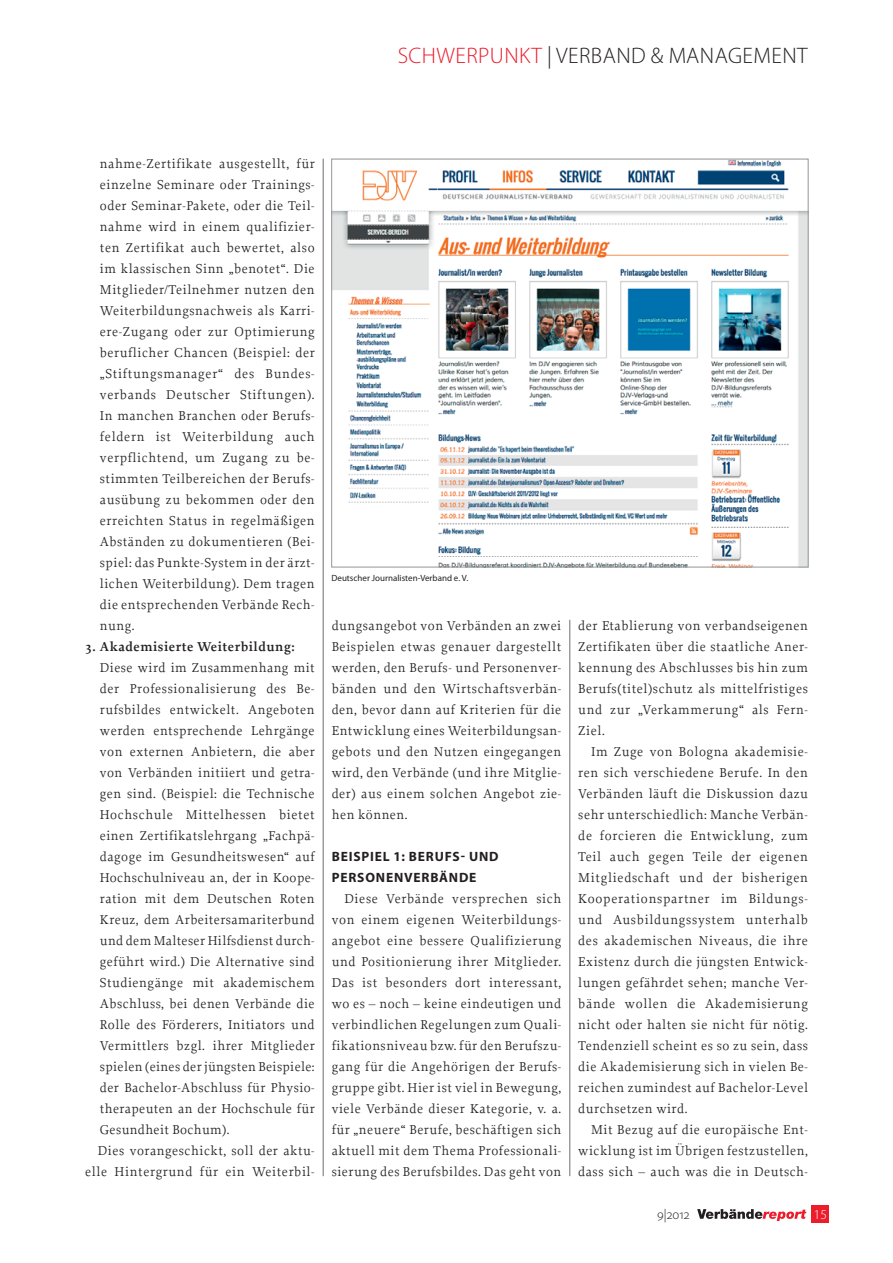
<style>
.page{position:relative;width:893px;height:1263px;background:#fff}
.page>*{position:absolute;margin:0;border:0;box-sizing:border-box;transform-origin:0 0}
.t1{font:300 22.5px "Myriad Pro";letter-spacing:.02em;color:#231f20}
.t2{font:13.5px/21px "Proforma";letter-spacing:.04em;color:#231f20;text-align:justify}
.t3{font:700 13.5px/21px "Myriad Pro";letter-spacing:.06em;color:#231f20}
.t4{font:600 13.5px "Proforma";letter-spacing:.04em;color:#231f20}
.t5{font:300 13.5px "Myriad Pro";color:#231f20}
.t6{font:300 13.5px "Myriad Pro";color:#fff}
.t7{font:9px "Myriad Pro";color:#231f20}
.s1{color:#ed1c2b}
</style>
<div class="page">
<hr style="left:323px;top:159px;width:1px;height:1017px;background:#6d6e70">
<hr style="left:570px;top:620px;width:1px;height:556px;background:#6d6e70">
<div style="left:811px;top:1205px;width:18px;height:17px;background:#ed1c2b"></div>
<svg style="left:697px;top:1209px;width:109px;height:12px"></svg>
<img style="left:333px;top:161px;width:473px;height:404px">
<h1 class="t1" style="left:398px;top:47px;width:411px"><span class="s1">SCHWERPUNKT</span> | VERBAND &amp; MANAGEMENT</h1>
<p class="t2" style="left:100px;top:154px;width:216px">nahme-Zertifikate ausgestellt, für einzelne Seminare oder Trainings&shy;oder Seminar-Pakete, oder die Teil&shy;nahme wird in einem qualifizier&shy;ten Zertifikat auch bewertet, also im klassischen Sinn „benotet“. Die Mitglieder/Teilnehmer nutzen den Weiterbildungsnachweis als Karri&shy;ere-Zugang oder zur Optimierung beruflicher Chancen (Beispiel: der „Stiftungsmanager“ des Bundes&shy;verbands Deutscher Stiftungen).<br>In manchen Branchen oder Berufs&shy;feldern ist Weiterbildung auch verpflichtend, um Zugang zu be&shy;stimmten Teilbereichen der Berufs&shy;ausübung zu bekommen oder den erreichten Status in regelmäßigen Abständen zu dokumentieren (Bei&shy;spiel: das Punkte-System in der ärzt&shy;lichen Weiterbildung). Dem tragen die entsprechenden Verbände Rech&shy;nung.</p>
<p class="t4" style="left:85px;top:641px;width:211px">3. Akademisierte Weiterbildung:</p>
<p class="t2" style="left:100px;top:658px;width:216px">Diese wird im Zusammenhang mit</p>
<p class="t2" style="left:100px;top:679px;width:216px">der Professionalisierung des Be-</p>
<p class="t2" style="left:100px;top:700px;width:216px">rufsbildes entwickelt. Angeboten</p>
<p class="t2" style="left:100px;top:721px;width:216px">werden entsprechende Lehrgänge</p>
<p class="t2" style="left:100px;top:742px;width:216px">von externen Anbietern, die aber</p>
<p class="t2" style="left:100px;top:763px;width:216px">von Verbänden initiiert und getra-</p>
<p class="t2" style="left:100px;top:784px;width:216px">gen sind. (Beispiel: die Technische</p>
<p class="t2" style="left:100px;top:805px;width:216px">Hochschule Mittelhessen bietet</p>
<p class="t2" style="left:100px;top:826px;width:216px">einen Zertifikatslehrgang „Fachpä-</p>
<p class="t2" style="left:100px;top:847px;width:216px">dagoge im Gesundheitswesen“ auf</p>
<p class="t2" style="left:100px;top:868px;width:216px">Hochschulniveau an, der in Koope-</p>
<p class="t2" style="left:100px;top:889px;width:216px">ration mit dem Deutschen Roten</p>
<p class="t2" style="left:100px;top:910px;width:216px">Kreuz, dem Arbeitersamariterbund</p>
<p class="t2" style="left:100px;top:931px;width:216px">und dem Malteser Hilfsdienst durch-</p>
<p class="t2" style="left:100px;top:952px;width:216px">geführt wird.) Die Alternative sind</p>
<p class="t2" style="left:100px;top:973px;width:216px">Studiengänge mit akademischem</p>
<p class="t2" style="left:100px;top:994px;width:216px">Abschluss, bei denen Verbände die</p>
<p class="t2" style="left:100px;top:1015px;width:216px">Rolle des Förderers, Initiators und</p>
<p class="t2" style="left:100px;top:1036px;width:216px">Vermittlers bzgl. ihrer Mitglieder</p>
<p class="t2" style="left:100px;top:1057px;width:216px">spielen (eines der jüngsten Beispiele:</p>
<p class="t2" style="left:100px;top:1078px;width:216px">der Bachelor-Abschluss für Physio-</p>
<p class="t2" style="left:100px;top:1099px;width:216px">therapeuten an der Hochschule für</p>
<p class="t2" style="left:100px;top:1120px;width:131px">Gesundheit Bochum).</p>
<p class="t2" style="left:98px;top:1141px;width:218px">Dies vorangeschickt, soll der aktu-</p>
<p class="t2" style="left:85px;top:1162px;width:231px">elle Hintergrund für ein Weiterbil-</p>
<p class="t7" style="left:331px;top:575px;width:138px">Deutscher Journalisten-Verband e. V.</p>
<p class="t2" style="left:332px;top:616px;width:231px">dungsangebot von Verbänden an zwei Beispielen etwas genauer dargestellt werden, den Berufs- und Personenver&shy;bänden und den Wirtschaftsverbän&shy;den, bevor dann auf Kriterien für die Entwicklung eines Weiterbildungsan&shy;gebots und den Nutzen eingegangen wird, den Verbände (und ihre Mitglie&shy;der) aus einem solchen Angebot zie&shy;hen können.</p>
<p class="t3" style="left:332px;top:847px;width:168px">BEISPIEL 1: BERUFS- UND<br>PERSONENVERBÄNDE</p>
<p class="t2" style="left:332px;top:889px;width:231px;text-indent:13px">Diese Verbände versprechen sich von einem eigenen Weiterbildungs&shy;angebot eine bessere Qualifizierung und Positionierung ihrer Mitglieder.<br>Das ist besonders dort interessant, wo es – noch – keine eindeutigen und verbindlichen Regelungen zum Quali&shy;fikationsniveau bzw. für den Berufszu&shy;gang für die Angehörigen der Berufs&shy;gruppe gibt. Hier ist viel in Bewegung, viele Verbände dieser Kategorie, v. a. für „neuere“ Berufe, beschäftigen sich aktuell mit dem Thema Professionali&shy;sierung des Berufsbildes. Das geht von</p>
<p class="t2" style="left:578px;top:616px;width:231px">der Etablierung von verbandseigenen Zertifikaten über die staatliche Aner&shy;kennung des Abschlusses bis hin zum Berufs(titel)schutz als mittelfristiges und zur „Verkammerung“ als Fern-Ziel.</p>
<p class="t2" style="left:578px;top:742px;width:231px;text-indent:13px">Im Zuge von Bologna akademisie&shy;ren sich verschiedene Berufe. In den Verbänden läuft die Diskussion dazu sehr unterschiedlich: Manche Verbän&shy;de forcieren die Entwicklung, zum Teil auch gegen Teile der eigenen Mitgliedschaft und der bisherigen Kooperationspartner im Bildungs&shy;und Ausbildungssystem unterhalb des akademischen Niveaus, die ihre Existenz durch die jüngsten Entwick&shy;lungen gefährdet sehen; manche Ver&shy;bände wollen die Akademisierung nicht oder halten sie nicht für nötig.<br>Tendenziell scheint es so zu sein, dass die Akademisierung sich in vielen Be&shy;reichen zumindest auf Bachelor-Level durchsetzen wird.</p>
<p class="t2" style="left:578px;top:1120px;width:231px;text-indent:13px">Mit Bezug auf die europäische Ent&shy;wicklung ist im Übrigen festzustellen, dass sich – auch was die in Deutsch-</p>
<p class="t5" style="left:657px;top:1209px;width:34px">9|2012</p>
<p class="t6" style="left:814px;top:1209px;width:15px">15</p>
</div>
